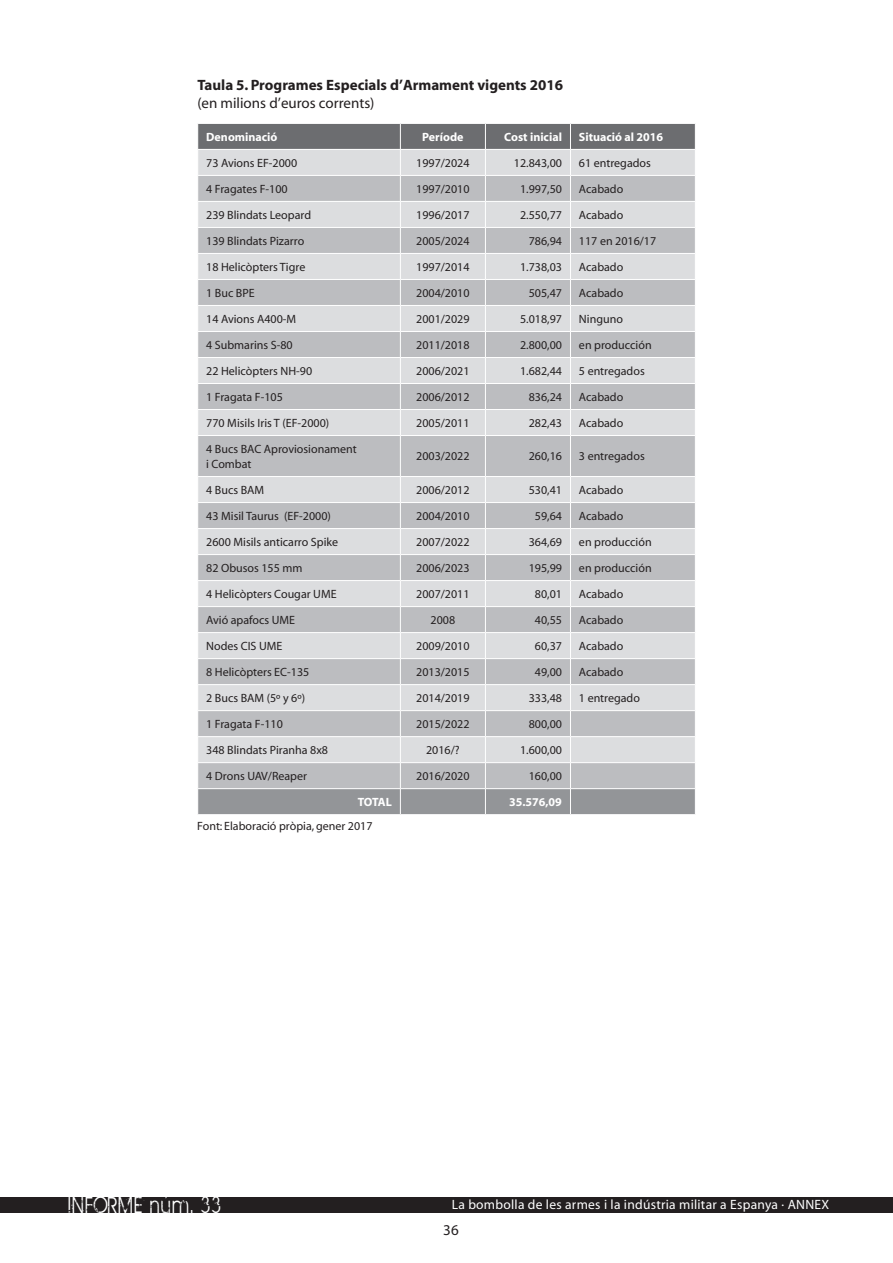
<style>
.page{position:relative;width:893px;height:1263px;background:#fff}
.page>*{position:absolute;margin:0;border:0;box-sizing:border-box;transform-origin:0 0}
.t1{font:25.2px "BIRTHOFAHERO";letter-spacing:.1em;color:#fff;scale:.83 1}
.t2{font:700 15px "Myriad";color:#231f20}
.t3{font:15px "Myriad";color:#231f20}
.t4{font:13.5px "Myriad";letter-spacing:.02em;color:#fff}
.t5{font:12px/15px "Myriad";color:#231f20}
.t6{font:700 12px "Myriad";color:#fff}
</style>
<div class="page">
<div style="left:0;top:1197px;width:893px;height:16px;background:#231f20"></div>
<div style="left:198px;top:436px;width:497px;height:40px;background:#bcbdc0"></div>
<svg style="left:198px;top:123px;width:497px;height:312px;background:#c7c8cb"></svg>
<hr style="left:400px;top:436px;width:1px;height:40px;background:#fff">
<hr style="left:485px;top:436px;width:1px;height:40px;background:#fff">
<hr style="left:570px;top:436px;width:1px;height:40px;background:#fff">
<svg style="left:198px;top:477px;width:497px;height:337px;background:#c9cacd"></svg>
<p class="t2" style="left:197px;top:77px;width:367px">Taula 5. Programes Especials d’Armament vigents 2016</p>
<p class="t3" style="left:197px;top:96px;width:179px">(en milions d’euros corrents)</p>
<p class="t6" style="left:206px;top:131px;width:73px">Denominació</p>
<p class="t6" style="left:422px;top:131px;width:43px">Període</p>
<p class="t6" style="left:504px;top:131px;width:59px">Cost inicial</p>
<p class="t6" style="left:579px;top:131px;width:86px">Situació al 2016</p>
<p class="t5" style="left:206px;top:156px;width:92px">73 Avions EF-2000</p>
<p class="t5" style="left:416px;top:156px;width:55px">1997/2024</p>
<p class="t5" style="left:514px;top:156px;width:50px">12.843,00</p>
<p class="t5" style="left:579px;top:156px;width:73px">61 entregados</p>
<p class="t5" style="left:206px;top:182px;width:83px">4 Fragates F-100</p>
<p class="t5" style="left:416px;top:182px;width:55px">1997/2010</p>
<p class="t5" style="left:520px;top:182px;width:43px">1.997,50</p>
<p class="t5" style="left:579px;top:182px;width:46px">Acabado</p>
<p class="t5" style="left:206px;top:208px;width:106px">239 Blindats Leopard</p>
<p class="t5" style="left:416px;top:208px;width:55px">1996/2017</p>
<p class="t5" style="left:520px;top:208px;width:43px">2.550,77</p>
<p class="t5" style="left:579px;top:208px;width:46px">Acabado</p>
<p class="t5" style="left:206px;top:234px;width:100px">139 Blindats Pizarro</p>
<p class="t5" style="left:416px;top:234px;width:55px">2005/2024</p>
<p class="t5" style="left:529px;top:234px;width:35px">786,94</p>
<p class="t5" style="left:579px;top:234px;width:79px">117 en 2016/17</p>
<p class="t5" style="left:206px;top:260px;width:101px">18 Helicòpters Tigre</p>
<p class="t5" style="left:416px;top:260px;width:55px">1997/2014</p>
<p class="t5" style="left:520px;top:260px;width:43px">1.738,03</p>
<p class="t5" style="left:579px;top:260px;width:46px">Acabado</p>
<p class="t5" style="left:206px;top:286px;width:37px">1 Buc BPE</p>
<p class="t5" style="left:416px;top:286px;width:55px">2004/2010</p>
<p class="t5" style="left:529px;top:286px;width:35px">505,47</p>
<p class="t5" style="left:579px;top:286px;width:46px">Acabado</p>
<p class="t5" style="left:206px;top:312px;width:90px">14 Avions A400-M</p>
<p class="t5" style="left:416px;top:312px;width:55px">2001/2029</p>
<p class="t5" style="left:520px;top:312px;width:43px">5.018,97</p>
<p class="t5" style="left:579px;top:312px;width:45px">Ninguno</p>
<p class="t5" style="left:206px;top:338px;width:88px">4 Submarins S-80</p>
<p class="t5" style="left:416px;top:338px;width:55px">2011/2018</p>
<p class="t5" style="left:520px;top:338px;width:43px">2.800,00</p>
<p class="t5" style="left:579px;top:338px;width:74px">en producción</p>
<p class="t5" style="left:206px;top:364px;width:107px">22 Helicòpters NH-90</p>
<p class="t5" style="left:416px;top:364px;width:55px">2006/2021</p>
<p class="t5" style="left:520px;top:364px;width:43px">1.682,44</p>
<p class="t5" style="left:579px;top:364px;width:67px">5 entregados</p>
<p class="t5" style="left:206px;top:390px;width:78px">1 Fragata F-105</p>
<p class="t5" style="left:416px;top:390px;width:55px">2006/2012</p>
<p class="t5" style="left:529px;top:390px;width:35px">836,24</p>
<p class="t5" style="left:579px;top:390px;width:46px">Acabado</p>
<p class="t5" style="left:206px;top:416px;width:125px">770 Misils Iris T (EF-2000)</p>
<p class="t5" style="left:416px;top:416px;width:55px">2005/2011</p>
<p class="t5" style="left:529px;top:416px;width:35px">282,43</p>
<p class="t5" style="left:579px;top:416px;width:46px">Acabado</p>
<p class="t5" style="left:206px;top:442px;width:152px">4 Bucs BAC Aproviosionament i Combat</p>
<p class="t5" style="left:416px;top:449px;width:55px">2003/2022</p>
<p class="t5" style="left:529px;top:449px;width:35px">260,16</p>
<p class="t5" style="left:579px;top:449px;width:67px">3 entregados</p>
<p class="t5" style="left:206px;top:483px;width:43px">4 Bucs BAM</p>
<p class="t5" style="left:416px;top:483px;width:55px">2006/2012</p>
<p class="t5" style="left:529px;top:483px;width:35px">530,41</p>
<p class="t5" style="left:579px;top:483px;width:46px">Acabado</p>
<p class="t5" style="left:206px;top:509px;width:126px">43 Misil Taurus (EF-2000)</p>
<p class="t5" style="left:416px;top:509px;width:55px">2004/2010</p>
<p class="t5" style="left:535px;top:509px;width:29px">59,64</p>
<p class="t5" style="left:579px;top:509px;width:46px">Acabado</p>
<p class="t5" style="left:206px;top:535px;width:134px">2600 Misils anticarro Spike</p>
<p class="t5" style="left:416px;top:535px;width:55px">2007/2022</p>
<p class="t5" style="left:529px;top:535px;width:35px">364,69</p>
<p class="t5" style="left:579px;top:535px;width:74px">en producción</p>
<p class="t5" style="left:206px;top:561px;width:98px">82 Obusos 155 mm</p>
<p class="t5" style="left:416px;top:561px;width:55px">2006/2023</p>
<p class="t5" style="left:529px;top:561px;width:35px">195,99</p>
<p class="t5" style="left:579px;top:561px;width:74px">en producción</p>
<p class="t5" style="left:206px;top:587px;width:124px">4 Helicòpters Cougar UME</p>
<p class="t5" style="left:416px;top:587px;width:55px">2007/2011</p>
<p class="t5" style="left:535px;top:587px;width:29px">80,01</p>
<p class="t5" style="left:579px;top:587px;width:46px">Acabado</p>
<p class="t5" style="left:206px;top:613px;width:82px">Avió apafocs UME</p>
<p class="t5" style="left:431px;top:613px;width:26px">2008</p>
<p class="t5" style="left:535px;top:613px;width:29px">40,55</p>
<p class="t5" style="left:579px;top:613px;width:46px">Acabado</p>
<p class="t5" style="left:206px;top:639px;width:69px">Nodes CIS UME</p>
<p class="t5" style="left:416px;top:639px;width:55px">2009/2010</p>
<p class="t5" style="left:535px;top:639px;width:29px">60,37</p>
<p class="t5" style="left:579px;top:639px;width:46px">Acabado</p>
<p class="t5" style="left:206px;top:665px;width:105px">8 Helicòpters EC-135</p>
<p class="t5" style="left:416px;top:665px;width:55px">2013/2015</p>
<p class="t5" style="left:535px;top:665px;width:29px">49,00</p>
<p class="t5" style="left:579px;top:665px;width:46px">Acabado</p>
<p class="t5" style="left:206px;top:691px;width:43px">2 Bucs BAM</p>
<p class="t5" style="left:267px;top:691px;width:40px">(5º y 6º)</p>
<p class="t5" style="left:416px;top:691px;width:55px">2014/2019</p>
<p class="t5" style="left:529px;top:691px;width:35px">333,48</p>
<p class="t5" style="left:579px;top:691px;width:63px">1 entregado</p>
<p class="t5" style="left:206px;top:717px;width:78px">1 Fragata F-110</p>
<p class="t5" style="left:416px;top:717px;width:55px">2015/2022</p>
<p class="t5" style="left:529px;top:717px;width:35px">800,00</p>
<p class="t5" style="left:206px;top:743px;width:123px">348 Blindats Piranha 8x8</p>
<p class="t5" style="left:426px;top:743px;width:35px">2016/?</p>
<p class="t5" style="left:520px;top:743px;width:43px">1.600,00</p>
<p class="t5" style="left:206px;top:769px;width:102px">4 Drons UAV/Reaper</p>
<p class="t5" style="left:416px;top:769px;width:55px">2016/2020</p>
<p class="t5" style="left:529px;top:769px;width:35px">160,00</p>
<p class="t6" style="left:358px;top:796px;width:36px">TOTAL</p>
<p class="t6" style="left:509px;top:796px;width:54px">35.576,09</p>
<p class="t5" style="left:197px;top:819px;width:177px">Font: Elaboració pròpia, gener 2017</p>
<h1 class="t1" style="left:68px;top:1191px;width:185px">INFORME núm. 33</h1>
<p class="t4" style="left:452px;top:1198px;width:379px">La bombolla de les armes i la indústria militar a Espanya · ANNEX</p>
<p class="t3" style="left:443px;top:1223px;width:17px">36</p>
</div>
